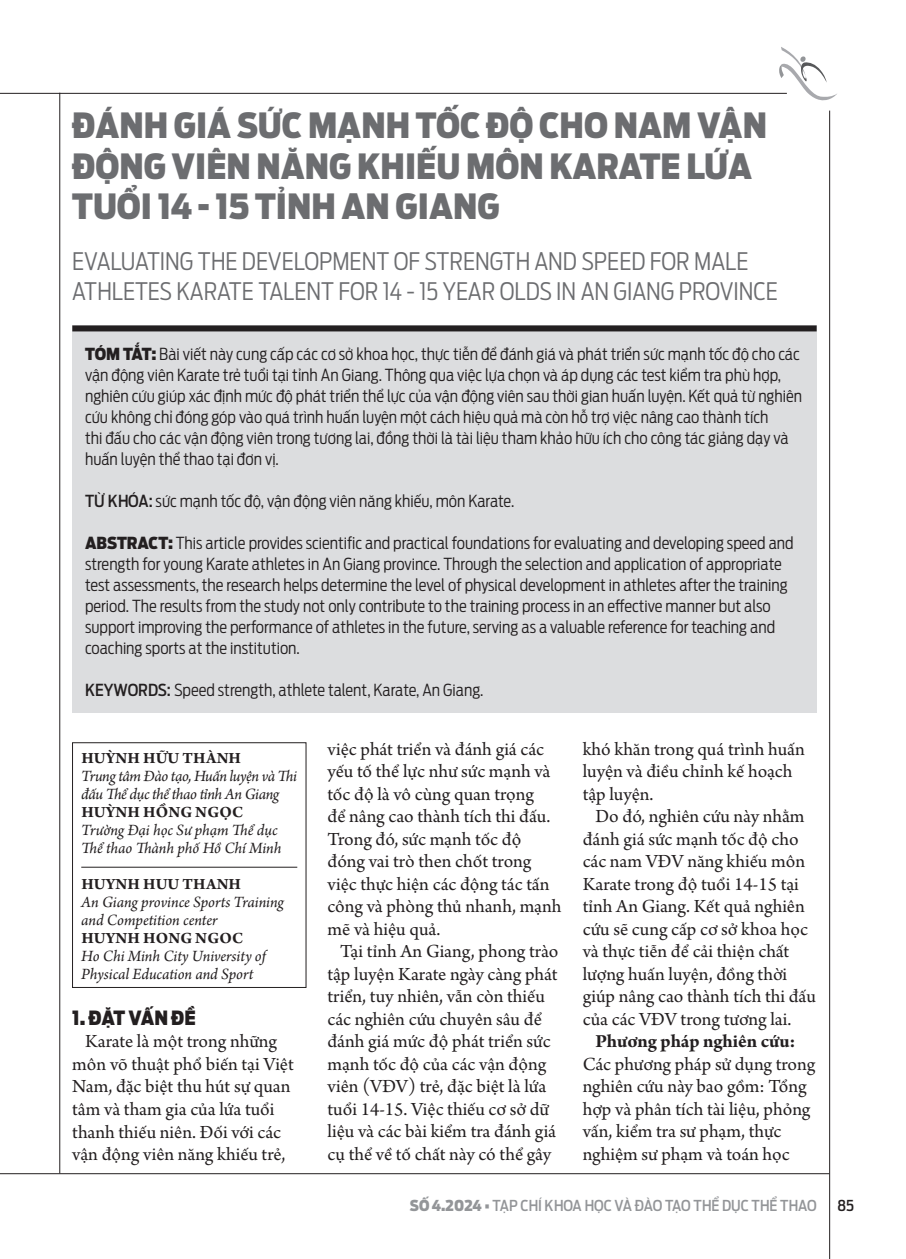
<style>
.page{position:relative;width:906px;height:1259px;background:#fff}
.page>*{position:absolute;margin:0;border:0;box-sizing:border-box;transform-origin:0 0}
.t1{font:900 34.5px/40.5px "Antenna Cond";color:#6c6d70}
.t2{font:300 24px/30px "Antenna Cond";color:#6c6d70}
.t3{font:19.5px/22.5px "Arno Pro";color:#231f20}
.t4{font:700 19.5px "Arno Pro";letter-spacing:-.005em;color:#231f20}
.t5{font:900 19.5px "Antenna Cond";color:#231f20}
.t6{font:300 16.5px/21px "Antenna Cond";color:#231f20}
.t7{font:italic 16.5px/18px "Arno Pro";letter-spacing:-.005em;color:#231f20}
.t8{font:italic 16.5px/18px "Arno Pro";letter-spacing:-.025em;color:#231f20}
.t9{font:700 16.5px "Arno Pro";letter-spacing:.01em;color:#231f20}
.t10{font:500 15px "Antenna Cond";color:#939598}
.t11{font:500 15px "Antenna Cond";color:#231f20}
.s1{font-weight:900}
.s2{font-weight:500}
</style>
<div class="page">
<hr style="left:0;top:93px;width:787px;height:1px;background:#231f20">
<hr style="left:0;top:1173px;width:829px;height:1px;background:#231f20">
<hr style="left:829px;top:111px;width:1px;height:1148px;background:#231f20">
<hr style="left:59px;top:93px;width:1px;height:1080px;background:#231f20">
<svg style="left:779px;top:47px;width:58px;height:54px"></svg>
<div style="left:72px;top:325px;width:744px;height:387px;background:#dcdddf"></div>
<div style="left:72px;top:325px;width:744px;height:6px;background:#231f20"></div>
<hr style="left:81px;top:867px;width:216px;height:1px;background:#231f20">
<div style="left:72px;top:742px;width:234px;height:245px;border:1px solid #231f20"></div>
<h1 class="t1" style="left:72px;top:104px;width:696px">ĐÁNH GIÁ SỨC MẠNH TỐC ĐỘ CHO NAM VẬN<br>ĐỘNG VIÊN NĂNG KHIẾU MÔN KARATE LỨA<br>TUỔI 14 - 15 TỈNH AN GIANG</h1>
<h2 class="t2" style="left:72px;top:245px;width:707px">EVALUATING THE DEVELOPMENT OF STRENGTH AND SPEED FOR MALE<br>ATHLETES KARATE TALENT FOR 14 - 15 YEAR OLDS IN AN GIANG PROVINCE</h2>
<p class="t6" style="left:85px;top:343px;width:718px"><span class="s1">TÓM TẮT:</span> Bài viết này cung cấp các cơ sở khoa học, thực tiễn để đánh giá và phát triển sức mạnh tốc độ cho các vận động viên Karate trẻ tuổi tại tỉnh An Giang. Thông qua việc lựa chọn và áp dụng các test kiểm tra phù hợp, nghiên cứu giúp xác định mức độ phát triển thể lực của vận động viên sau thời gian huấn luyện. Kết quả từ nghiên cứu không chỉ đóng góp vào quá trình huấn luyện một cách hiệu quả mà còn hỗ trợ việc nâng cao thành tích<br>thi đấu cho các vận động viên trong tương lai, đồng thời là tài liệu tham khảo hữu ích cho công tác giảng dạy và huấn luyện thể thao tại đơn vị.</p>
<p class="t6" style="left:85px;top:490px;width:431px"><span class="s2">TỪ KHÓA:</span> sức mạnh tốc độ, vận động viên năng khiếu, môn Karate.</p>
<p class="t6" style="left:85px;top:532px;width:710px"><span class="s1">ABSTRACT:</span> This article provides scientific and practical foundations for evaluating and developing speed and strength for young Karate athletes in An Giang province. Through the selection and application of appropriate test assessments, the research helps determine the level of physical development in athletes after the training period. The results from the study not only contribute to the training process in an effective manner but also support improving the performance of athletes in the future, serving as a valuable reference for teaching and coaching sports at the institution.</p>
<p class="t6" style="left:85px;top:679px;width:400px"><span class="s2">KEYWORDS:</span> Speed strength, athlete talent, Karate, An Giang.</p>
<p class="t9" style="left:81px;top:748px;width:161px">HUỲNH HỮU THÀNH</p>
<p class="t8" style="left:81px;top:767px;width:217px">Trung tâm Đào tạo, Huấn luyện và Thi đấu Thể dục thể thao tỉnh An Giang</p>
<p class="t9" style="left:81px;top:802px;width:163px">HUỲNH HỒNG NGỌC</p>
<p class="t7" style="left:81px;top:821px;width:202px">Trường Đại học Sư phạm Thể dục<br>Thể thao Thành phố Hồ Chí Minh</p>
<p class="t9" style="left:81px;top:874px;width:161px">HUYNH HUU THANH</p>
<p class="t7" style="left:81px;top:893px;width:204px">An Giang province Sports Training and Competition center</p>
<p class="t9" style="left:81px;top:928px;width:163px">HUYNH HONG NGOC</p>
<p class="t7" style="left:81px;top:947px;width:186px">Ho Chi Minh City University of<br>Physical Education and Sport</p>
<p class="t5" style="left:72px;top:1003px;width:125px">1. ĐẶT VẤN ĐỀ</p>
<p class="t3" style="left:72px;top:1031px;width:223px;text-indent:13px">Karate là một trong những môn võ thuật phổ biến tại Việt<br>Nam, đặc biệt thu hút sự quan tâm và tham gia của lứa tuổi thanh thiếu niên. Đối với các vận động viên năng khiếu trẻ,</p>
<p class="t3" style="left:327px;top:738px;width:235px">việc phát triển và đánh giá các yếu tố thể lực như sức mạnh và tốc độ là vô cùng quan trọng<br>để nâng cao thành tích thi đấu.<br>Trong đó, sức mạnh tốc độ đóng vai trò then chốt trong việc thực hiện các động tác tấn công và phòng thủ nhanh, mạnh mẽ và hiệu quả.</p>
<p class="t3" style="left:327px;top:941px;width:232px;text-indent:13px">Tại tỉnh An Giang, phong trào tập luyện Karate ngày càng phát triển, tuy nhiên, vẫn còn thiếu các nghiên cứu chuyên sâu để đánh giá mức độ phát triển sức mạnh tốc độ của các vận động viên (VĐV) trẻ, đặc biệt là lứa tuổi 14-15. Việc thiếu cơ sở dữ liệu và các bài kiểm tra đánh giá cụ thể về tố chất này có thể gây</p>
<p class="t3" style="left:583px;top:738px;width:223px">khó khăn trong quá trình huấn luyện và điều chỉnh kế hoạch tập luyện.</p>
<p class="t3" style="left:583px;top:806px;width:235px;text-indent:13px">Do đó, nghiên cứu này nhằm đánh giá sức mạnh tốc độ cho các nam VĐV năng khiếu môn<br>Karate trong độ tuổi 14-15 tại tỉnh An Giang. Kết quả nghiên cứu sẽ cung cấp cơ sở khoa học và thực tiễn để cải thiện chất lượng huấn luyện, đồng thời giúp nâng cao thành tích thi đấu của các VĐV trong tương lai.</p>
<p class="t4" style="left:595px;top:1030px;width:202px">Phương pháp nghiên cứu:</p>
<p class="t3" style="left:583px;top:1053px;width:234px">Các phương pháp sử dụng trong nghiên cứu này bao gồm: Tổng hợp và phân tích tài liệu, phỏng vấn, kiểm tra sư phạm, thực nghiệm sư phạm và toán học</p>
<p class="t10" style="left:410px;top:1196px;width:408px"><span class="s1">SỐ 4.2024 •</span> TẠP CHÍ KHOA HỌC VÀ ĐÀO TẠO THỂ DỤC THỂ THAO</p>
<p class="t11" style="left:837px;top:1196px;width:18px">85</p>
</div>
